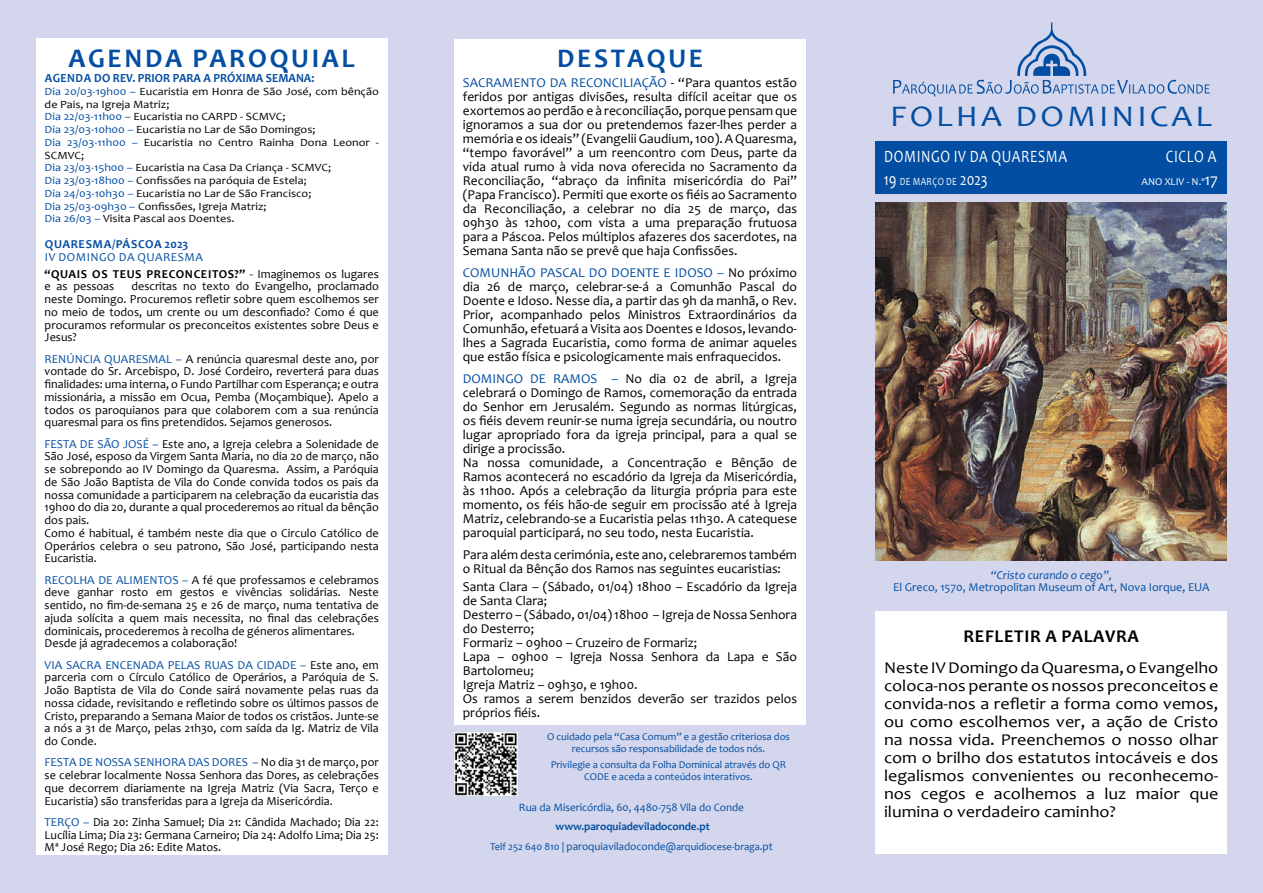
<style>
.page{position:relative;width:1263px;height:893px;background:#d3d6ec}
.page>*{position:absolute;margin:0;border:0;box-sizing:border-box;transform-origin:0 0}
.t1{font:30px "Candara";letter-spacing:.09em;color:#034ea2;scale:1.13 1}
.t2{font:700 27px "Candara";letter-spacing:.1em;color:#034ea2}
.t3{font:700 18px "Candara";letter-spacing:.04em;color:#000}
.t4{font:17.4px "Candara";letter-spacing:.04em;color:#fff;scale:.81 1}
.t5{font:16.5px/18px "Candara";color:#000;text-align:justify;scale:1.1 1}
.t6{font:13.5px/14px "Candara";color:#000}
.t7{font:700 12.45px "Candara";color:#034ea2;scale:.95 1}
.t8{font:12.15px/12.8px "Candara";color:#000;text-align:justify}
.t9{font:700 12.15px/17px "Candara";letter-spacing:.05em;color:#000}
.t10{font:700 12.15px "Candara";letter-spacing:.045em;color:#034ea2}
.t11{font:12px "Candara";color:#034ea2}
.t12{font:italic 12px "Candara";color:#034ea2}
.t13{font:11.25px "Candara";letter-spacing:-.005em;color:#034ea2}
.t14{font:700 11.25px "Candara";letter-spacing:-.005em;color:#034ea2}
.t15{font:11.1px/12.8px "Candara";color:#000;scale:1.1 1}
.t16{font:10.95px "Candara";letter-spacing:.04em;color:#fff;scale:.81 1}
.t17{font:10.5px/12px "Candara";letter-spacing:-.005em;color:#034ea2;text-align:center}
.t18{font:10.5px "Candara";color:#fff}
.s1{color:#034ea2}
.s2{font-weight:400;color:#034ea2}
.s3{font-weight:400}
.s4{font-size:11.25px}
.s5{font-size:17.4px}
.s6{font-size:16.5px}
</style>
<div class="page">
<div style="left:455px;top:39px;width:351px;height:686px;background:#fff"></div>
<div style="left:875px;top:611px;width:352px;height:243px;background:#fff"></div>
<div style="left:36px;top:38px;width:352px;height:817px;background:#fff"></div>
<div style="left:875px;top:141px;width:352px;height:52px;background:#034ea2"></div>
<img style="left:875px;top:203px;width:352px;height:357px">
<svg style="left:893px;top:22px;width:317px;height:75px"></svg>
<img style="left:454px;top:733px;width:63px;height:62px">
<h2 class="t2" style="left:68px;top:41px;width:288px">AGENDA PAROQUIAL</h2>
<p class="t7" style="left:45px;top:70px;width:285px">AGENDA DO REV. PRIOR PARA A PRÓXIMA SEMANA:</p>
<p class="t15" style="left:45px;top:85px;width:305px"><span class="s1">Dia 20/03-19h00 –</span> Eucaristia em Honra de São José, com bênção de Pais, na Igreja Matriz;<br><span class="s1">Dia 22/03-11h00 –</span> Eucaristia no CARPD - SCMVC;<br><span class="s1">Dia 23/03-10h00 –</span> Eucaristia no Lar de São Domingos;<br><span class="s1">Dia 23/03-11h00 –</span> Eucaristia no Centro Rainha Dona Leonor - SCMVC;<br><span class="s1">Dia 23/03-15h00 –</span> Eucaristia na Casa Da Criança - SCMVC;<br><span class="s1">Dia 23/03-18h00 –</span> Confissões na paróquia de Estela;<br><span class="s1">Dia 24/03-10h30 –</span> Eucaristia no Lar de São Francisco;<br><span class="s1">Dia 25/03-09h30 –</span> Confissões, Igreja Matriz;<br><span class="s1">Dia 26/03 –</span> Visita Pascal aos Doentes.</p>
<p class="t10" style="left:45px;top:236px;width:145px">QUARESMA/PÁSCOA 2023</p>
<p class="t9" style="left:45px;top:248px;width:336px"><span class="s2">IV DOMINGO DA QUARESMA<br></span>“QUAIS OS TEUS PRECONCEITOS?” <span class="s3">- Imaginemos os lugares</span></p>
<p class="t8" style="left:45px;top:280px;width:71px">e as pessoas</p>
<p class="t8" style="left:45px;top:280px;width:336px;text-indent:87px">descritas no texto do Evangelho, proclamado neste Domingo. Procuremos refletir sobre quem escolhemos ser no meio de todos, um crente ou um desconfiado? Como é que procuramos reformular os preconceitos existentes sobre Deus e Jesus?</p>
<p class="t8" style="left:45px;top:352px;width:336px"><span class="s1">RENÚNCIA QUARESMAL –</span> A renúncia quaresmal deste ano, por vontade do Sr. Arcebispo, D. José Cordeiro, reverterá para duas finalidades: uma interna, o Fundo Partilhar com Esperança; e outra missionária, a missão em Ocua, Pemba (Moçambique). Apelo a todos os paroquianos para que colaborem com a sua renúncia quaresmal para os fins pretendidos. Sejamos generosos.</p>
<p class="t8" style="left:45px;top:437px;width:336px;text-align:left"><span class="s1">FESTA DE SÃO JOSÉ –</span> Este ano, a Igreja celebra a Solenidade de São José, esposo da Virgem Santa Maria, no dia 20 de março, não se sobrepondo ao IV Domingo da Quaresma. Assim, a Paróquia de São João Baptista de Vila do Conde convida todos os pais da nossa comunidade a participarem na celebração da eucaristia das 19h00 do dia 20, durante a qual procederemos ao ritual da bênção dos pais.<br>Como é habitual, é também neste dia que o Circulo Católico de Operários celebra o seu patrono, São José, participando nesta Eucaristia.</p>
<p class="t8" style="left:45px;top:573px;width:336px;text-align:left"><span class="s1">RECOLHA DE ALIMENTOS –</span> A fé que professamos e celebramos deve ganhar rosto em gestos e vivências solidárias. Neste sentido, no fim-de-semana 25 e 26 de março, numa tentativa de ajuda solícita a quem mais necessita, no final das celebrações dominicais, procederemos à recolha de géneros alimentares.<br>Desde já agradecemos a colaboração!</p>
<p class="t8" style="left:45px;top:658px;width:336px"><span class="s1">VIA SACRA ENCENADA PELAS RUAS DA CIDADE –</span> Este ano, em parceria com o Círculo Católico de Operários, a Paróquia de S.<br>João Baptista de Vila do Conde sairá novamente pelas ruas da nossa cidade, revisitando e refletindo sobre os últimos passos de Cristo, preparando a Semana Maior de todos os cristãos. Junte-se a nós a 31 de Março, pelas 21h30, com saída da Ig. Matriz de Vila do Conde.</p>
<p class="t8" style="left:45px;top:756px;width:336px"><span class="s1">FESTA DE NOSSA SENHORA DAS DORES –</span> No dia 31 de março, por se celebrar localmente Nossa Senhora das Dores, as celebrações que decorrem diariamente na Igreja Matriz (Via Sacra, Terço e Eucaristia) são transferidas para a Igreja da Misericórdia.</p>
<p class="t8" style="left:45px;top:815px;width:336px"><span class="s1">TERÇO –</span> Dia 20: Zinha Samuel; Dia 21: Cândida Machado; Dia 22:<br>Lucília Lima; Dia 23: Germana Carneiro; Dia 24: Adolfo Lima; Dia 25:<br>Mª José Rego; Dia 26: Edite Matos.</p>
<h2 class="t2" style="left:557px;top:41px;width:147px">DESTAQUE</h2>
<p class="t6" style="left:463px;top:76px;width:336px;text-align:justify"><span class="s1">SACRAMENTO DA RECONCILIAÇÃO</span> - “Para quantos estão feridos por antigas divisões, resulta difícil aceitar que os exortemos ao perdão e à reconciliação, porque pensam que ignoramos a sua dor ou pretendemos fazer-lhes perder a memória e os ideais” (Evangelii Gaudium, 100). A Quaresma, “tempo favorável” a um reencontro com Deus, parte da vida atual rumo à vida nova oferecida no Sacramento da Reconciliação, “abraço da infinita misericórdia do Pai” (Papa Francisco). Permiti que exorte os fiéis ao Sacramento da Reconciliação, a celebrar no dia 25 de março, das 09h30 às 12h00, com vista a uma preparação frutuosa para a Páscoa. Pelos múltiplos afazeres dos sacerdotes, na Semana Santa não se prevê que haja Confissões.</p>
<p class="t6" style="left:463px;top:266px;width:336px;text-align:justify"><span class="s1">COMUNHÃO PASCAL DO DOENTE E IDOSO –</span> No próximo dia 26 de março, celebrar-se-á a Comunhão Pascal do Doente e Idoso. Nesse dia, a partir das 9h da manhã, o Rev.<br>Prior, acompanhado pelos Ministros Extraordinários da Comunhão, efetuará a Visita aos Doentes e Idosos, levando&shy;lhes a Sagrada Eucaristia, como forma de animar aqueles que estão física e psicologicamente mais enfraquecidos.</p>
<p class="t6" style="left:463px;top:372px;width:336px"><span class="s1">DOMINGO DE RAMOS –</span> No dia 02 de abril, a Igreja celebrará o Domingo de Ramos, comemoração da entrada do Senhor em Jerusalém. Segundo as normas litúrgicas, os fiéis devem reunir-se numa igreja secundária, ou noutro lugar apropriado fora da igreja principal, para a qual se dirige a procissão.<br>Na nossa comunidade, a Concentração e Bênção de Ramos acontecerá no escadório da Igreja da Misericórdia, às 11h00. Após a celebração da liturgia própria para este momento, os féis hão-de seguir em procissão até à Igreja Matriz, celebrando-se a Eucaristia pelas 11h30. A catequese paroquial participará, no seu todo, nesta Eucaristia.</p>
<p class="t6" style="left:463px;top:548px;width:336px">Para além desta cerimónia, este ano, celebraremos também o Ritual da Bênção dos Ramos nas seguintes eucaristias:</p>
<p class="t6" style="left:463px;top:580px;width:336px">Santa Clara – (Sábado, 01/04) 18h00 – Escadório da Igreja de Santa Clara;<br>Desterro – (Sábado, 01/04) 18h00 – Igreja de Nossa Senhora do Desterro;<br>Formariz – 09h00 – Cruzeiro de Formariz;<br>Lapa – 09h00 – Igreja Nossa Senhora da Lapa e São Bartolomeu;<br>Igreja Matriz – 09h30, e 19h00.<br>Os ramos a serem benzidos deverão ser trazidos pelos próprios fiéis.</p>
<p class="t17" style="left:547px;top:731px;width:244px">O cuidado pela “Casa Comum” e a gestão criteriosa dos recursos são responsabilidade de todos nós.</p>
<p class="t17" style="left:551px;top:759px;width:237px">Privilegie a consulta da Folha Dominical através do QR<br>CODE e aceda a conteúdos interativos.</p>
<p class="t13" style="left:519px;top:800px;width:227px">Rua da Misericórdia, 60, 4480-758 Vila do Conde</p>
<p class="t14" style="left:556px;top:819px;width:156px">www.paroquiadeviladoconde.pt</p>
<p class="t17" style="left:490px;top:840px;width:284px">Telf 252 640 810 | <span class="s4">paroquiaviladoconde</span>@arquidiocese-braga<span class="s4">.pt</span></p>
<h1 class="t1" style="left:890px;top:97px;width:286px">FOLHA DOMINICAL</h1>
<h3 class="t4" style="left:884px;top:145px;width:227px">DOMINGO IV DA QUARESMA</h3>
<h3 class="t4" style="left:1166px;top:145px;width:64px">CICLO A</h3>
<p class="t16" style="left:884px;top:175px;width:130px"><span class="s5">19</span> DE MARÇO DE <span class="s5">2023</span></p>
<p class="t18" style="left:1141px;top:175px;width:78px">ANO XLIV - N.º<span class="s6">17</span></p>
<p class="t12" style="left:991px;top:567px;width:123px">“Cristo curando o cego”,</p>
<p class="t11" style="left:893px;top:579px;width:318px">El Greco, 1570, Metropolitan Museum of Art, Nova Iorque, EUA</p>
<h3 class="t3" style="left:963px;top:625px;width:177px">REFLETIR A PALAVRA</h3>
<p class="t5" style="left:884px;top:659px;width:305px">Neste IV Domingo da Quaresma, o Evangelho coloca-nos perante os nossos preconceitos e convida-nos a refletir a forma como vemos, ou como escolhemos ver, a ação de Cristo na nossa vida. Preenchemos o nosso olhar com o brilho dos estatutos intocáveis e dos legalismos convenientes ou reconhecemo&shy;nos cegos e acolhemos a luz maior que ilumina o verdadeiro caminho?</p>
</div>
